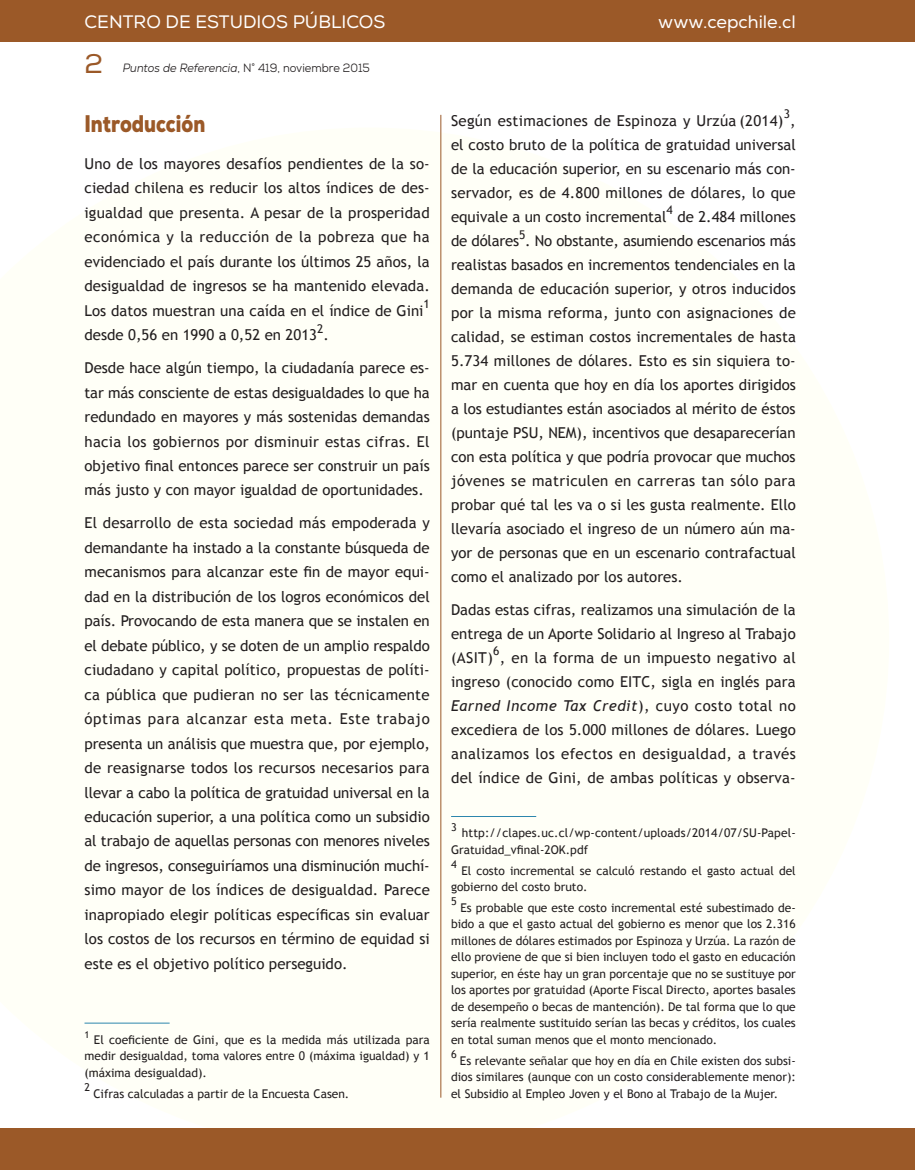
<style>
.page{position:relative;width:915px;height:1170px;background:#fff}
.page>*{position:absolute;margin:0;border:0;box-sizing:border-box;transform-origin:0 0}
.t1{font:27px "Nexa";color:#9b5928}
._12_sub1{font:900 24px "Nexa";color:#9b5928;scale:.8 1}
.t2{font:18px "Nexa";color:#fff}
._07_texto_GENERAL{font:15px/24.5px "Trebuchet MS";color:#231f20;text-align:justify}
._07_texto_GENERAL-2{font:15px "Trebuchet MS";letter-spacing:.02em;color:#231f20}
._15_nota{font:12px/16.5px "Trebuchet MS";color:#231f20;text-align:justify}
.t3{font:12px "Nexa";color:#231f20;scale:.93 1}
._07_texto_GENERAL-3{font:12px "Trebuchet MS";color:#231f20}
._15_nota-2{font:10.8px "Trebuchet MS";color:#231f20}
._15_nota-3{font:9.6px "Trebuchet MS";color:#231f20}
.s1{font-style:italic}
</style>
<div class="page">
<div style="left:0;top:0;width:914px;height:41px;background:#9b5928"></div>
<hr style="left:440px;top:115px;width:1px;height:982px;background:#9b5928">
<div style="left:0;top:1128px;width:914px;height:41px;background:#9b5928"></div>
<hr style="left:84px;top:1022px;width:85px;height:1px;background:#2d86ad">
<hr style="left:451px;top:816px;width:85px;height:1px;background:#2d86ad">
<p class="t2" style="left:84px;top:11px;width:302px">CENTRO DE ESTUDIOS PÚBLICOS</p>
<p class="t3" style="left:123px;top:60px;width:267px"><span class="s1">Puntos de Referencia</span>, N° 419, noviembre 2015</p>
<p class="t1" style="left:84px;top:47px;width:20px">2</p>
<p class="_12_sub1" style="left:84px;top:108px;width:152px">Introducción</p>
<p class="_07_texto_GENERAL" style="left:84px;top:151px;width:347px">Uno de los mayores desafíos pendientes de la so&shy;ciedad chilena es reducir los altos índices de des&shy;igualdad que presenta. A pesar de la prosperidad económica y la reducción de la pobreza que ha evidenciado el país durante los últimos 25 años, la desigualdad de ingresos se ha mantenido elevada.<br>Los datos muestran una caída en el índice de Gini</p>
<p class="_07_texto_GENERAL-3" style="left:423px;top:297px;width:8px">1</p>
<p class="_07_texto_GENERAL-3" style="left:317px;top:321px;width:8px">2</p>
<p class="_07_texto_GENERAL" style="left:84px;top:356px;width:347px">Desde hace algún tiempo, la ciudadanía parece es&shy;tar más consciente de estas desigualdades lo que ha redundado en mayores y más sostenidas demandas hacia los gobiernos por disminuir estas cifras. El objetivo final entonces parece ser construir un país más justo y con mayor igualdad de oportunidades.</p>
<p class="_07_texto_GENERAL" style="left:84px;top:511px;width:347px">El desarrollo de esta sociedad más empoderada y demandante ha instado a la constante búsqueda de mecanismos para alcanzar este fin de mayor equi&shy;dad en la distribución de los logros económicos del país. Provocando de esta manera que se instalen en el debate público, y se doten de un amplio respaldo ciudadano y capital político, propuestas de políti&shy;ca pública que pudieran no ser las técnicamente óptimas para alcanzar esta meta. Este trabajo presenta un análisis que muestra que, por ejemplo, de reasignarse todos los recursos necesarios para llevar a cabo la política de gratuidad universal en la educación superior, a una política como un subsidio al trabajo de aquellas personas con menores niveles de ingresos, conseguiríamos una disminución muchí&shy;simo mayor de los índices de desigualdad. Parece inapropiado elegir políticas específicas sin evaluar los costos de los recursos en término de equidad si este es el objetivo político perseguido.</p>
<p class="_07_texto_GENERAL" style="left:84px;top:323px;width:246px">desde 0,56 en 1990 a 0,52 en 2013 .</p>
<p class="_15_nota-3" style="left:84px;top:1028px;width:7px">1</p>
<p class="_15_nota" style="left:84px;top:1031px;width:346px;text-indent:9px">El coeficiente de Gini, que es la medida más utilizada para medir desigualdad, toma valores entre 0 (máxima igualdad) y 1 (máxima desigualdad).</p>
<p class="_15_nota-2" style="left:84px;top:1080px;width:7px">2</p>
<p class="_15_nota" style="left:93px;top:1085px;width:257px">Cifras calculadas a partir de la Encuesta Casen.</p>
<p class="t2" style="left:658px;top:11px;width:139px">www.cepchile.cl</p>
<p class="_07_texto_GENERAL-2" style="left:451px;top:112px;width:334px">Según estimaciones de Espinoza y Urzúa (2014)</p>
<p class="_07_texto_GENERAL-3" style="left:783px;top:107px;width:8px">3</p>
<p class="_07_texto_GENERAL" style="left:451px;top:109px;width:346px;line-height:24px;text-indent:339px">, el costo bruto de la política de gratuidad universal de la educación superior, en su escenario más con&shy;servador, es de 4.800 millones de dólares, lo que equivale a un costo incremental</p>
<p class="_07_texto_GENERAL-3" style="left:666px;top:203px;width:8px">4</p>
<p class="_07_texto_GENERAL" style="left:451px;top:205px;width:346px;line-height:24px;text-align:right">de 2.484 millones<br>de dólares . No obstante, asumiendo escenarios más</p>
<p class="_07_texto_GENERAL-3" style="left:519px;top:227px;width:8px">5</p>
<p class="_07_texto_GENERAL" style="left:451px;top:253px;width:346px;line-height:24px">realistas basados en incrementos tendenciales en la demanda de educación superior, y otros inducidos por la misma reforma, junto con asignaciones de calidad, se estiman costos incrementales de hasta 5.734 millones de dólares. Esto es sin siquiera to&shy;mar en cuenta que hoy en día los aportes dirigidos a los estudiantes están asociados al mérito de éstos (puntaje PSU, NEM), incentivos que desaparecerían con esta política y que podría provocar que muchos jóvenes se matriculen en carreras tan sólo para probar qué tal les va o si les gusta realmente. Ello llevaría asociado el ingreso de un número aún ma&shy;yor de personas que en un escenario contrafactual como el analizado por los autores.</p>
<p class="_07_texto_GENERAL" style="left:451px;top:597px;width:346px;line-height:24px">Dadas estas cifras, realizamos una simulación de la entrega de un Aporte Solidario al Ingreso al Trabajo (ASIT)</p>
<p class="_07_texto_GENERAL-3" style="left:493px;top:644px;width:8px">6</p>
<p class="_07_texto_GENERAL" style="left:451px;top:645px;width:346px;line-height:24px;text-indent:49px">, en la forma de un impuesto negativo al ingreso (conocido como EITC, sigla en inglés para <span class="s1">Earned Income Tax Credit</span>), cuyo costo total no excediera de los 5.000 millones de dólares. Luego analizamos los efectos en desigualdad, a través del índice de Gini, de ambas políticas y observa-</p>
<p class="_15_nota-2" style="left:451px;top:820px;width:7px">3</p>
<p class="_15_nota" style="left:451px;top:824px;width:346px;text-indent:11px">http://clapes.uc.cl/wp-content/uploads/2014/07/SU-Papel-<br>Gratuidad_vfinal-2OK.pdf</p>
<p class="_15_nota-2" style="left:451px;top:857px;width:7px">4</p>
<p class="_15_nota" style="left:451px;top:862px;width:346px;text-indent:10px">El costo incremental se calculó restando el gasto actual del gobierno del costo bruto.</p>
<p class="_15_nota-2" style="left:451px;top:894px;width:7px">5</p>
<p class="_15_nota" style="left:451px;top:899px;width:346px;text-indent:9px">Es probable que este costo incremental esté subestimado de&shy;bido a que el gasto actual del gobierno es menor que los 2.316 millones de dólares estimados por Espinoza y Urzúa. La razón de ello proviene de que si bien incluyen todo el gasto en educación superior, en éste hay un gran porcentaje que no se sustituye por los aportes por gratuidad (Aporte Fiscal Directo, aportes basales de desempeño o becas de mantención). De tal forma que lo que sería realmente sustituido serían las becas y créditos, los cuales en total suman menos que el monto mencionado.</p>
<p class="_15_nota-2" style="left:451px;top:1047px;width:7px">6</p>
<p class="_15_nota" style="left:451px;top:1052px;width:346px;text-indent:9px">Es relevante señalar que hoy en día en Chile existen dos subsi&shy;dios similares (aunque con un costo considerablemente menor): el Subsidio al Empleo Joven y el Bono al Trabajo de la Mujer.</p>
</div>
